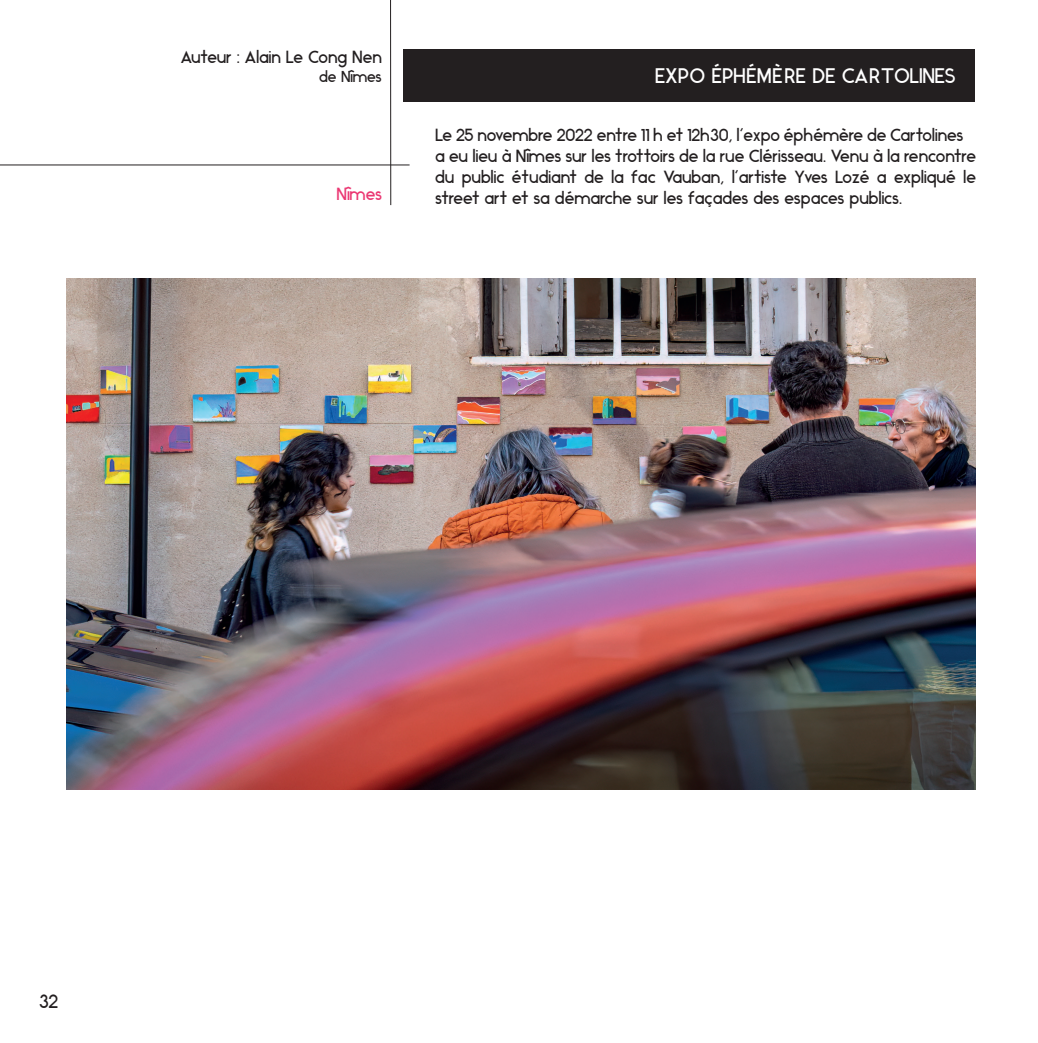
<style>
.page{position:relative;width:1038px;height:1043px;background:#fff}
.page>*{position:absolute;margin:0;border:0;box-sizing:border-box;transform-origin:0 0}
.t1{font:21px "Ikaros";letter-spacing:-.02em;color:#fff}
.t2{font:19.25px "Ikaros";color:#231f20}
.t3{font:17.5px/21px "Ikaros";letter-spacing:-.01em;color:#231f20;text-align:justify}
.t4{font:17.5px "Ikaros";color:#eb3772}
.t5{font:15.75px "Ikaros";color:#231f20}
</style>
<div class="page">
<div style="left:404px;top:49px;width:570px;height:53px;background:#231f20"></div>
<hr style="left:390px;top:0;width:1px;height:205px;background:#231f20">
<hr style="left:0;top:164px;width:409px;height:1px;background:#231f20">
<img style="left:66px;top:278px;width:909px;height:511px">
<p class="t3" style="left:181px;top:48px;width:203px">Auteur : Alain Le Cong Nen</p>
<p class="t5" style="left:319px;top:70px;width:64px">de Nîmes</p>
<p class="t1" style="left:654px;top:67px;width:303px">EXPO ÉPHÉMÈRE DE CARTOLINES</p>
<p class="t3" style="left:435px;top:126px;width:542px">Le 25 novembre 2022 entre 11 h et 12h30, l’expo éphémère de Cartolines » a eu lieu à Nîmes sur les trottoirs de la rue Clérisseau. Venu à la rencontre du public étudiant de la fac Vauban, l’artiste Yves Lozé a expliqué le</p>
<p class="t4" style="left:336px;top:187px;width:47px">Nîmes</p>
<p class="t3" style="left:435px;top:189px;width:468px">street art et sa démarche sur les façades des espaces publics.</p>
<p class="t2" style="left:39px;top:993px;width:21px">32</p>
</div>
